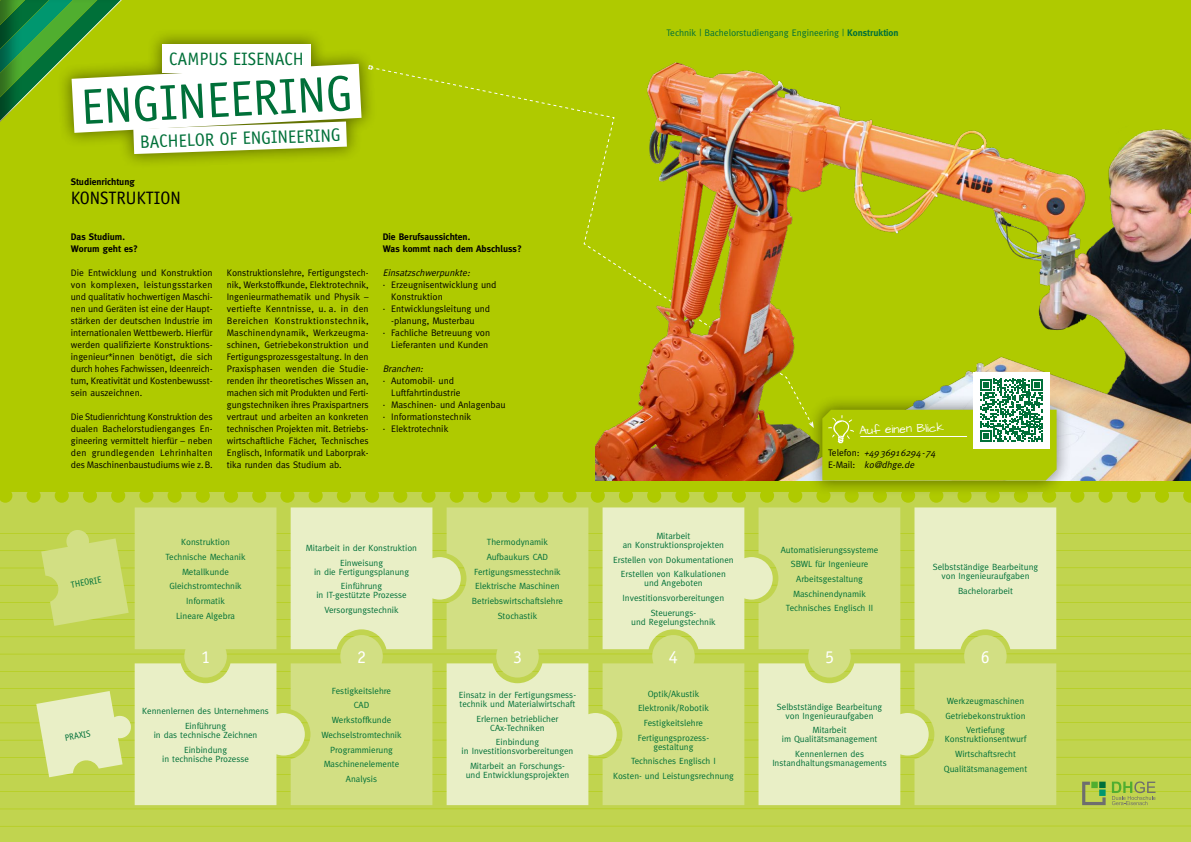
<style>
.page{position:relative;width:1191px;height:842px;background:#afca00}
.page>*{position:absolute;margin:0;border:0;box-sizing:border-box;transform-origin:0 0}
.t1{font:50px "AT Officina Sans";color:#007039}
.t2{font:18px "AT Officina Sans";color:#007039}
.t3{font:18px "AT Officina Sans";color:#000}
.t4{font:18px "AT Officina Sans";color:#fff}
.t5{font:12px "Architects Daughter";color:#fff}
.t6{font:9.5px/12px "Meta";color:#000;text-align:justify}
.t7{font:700 9.5px/12px "Meta";color:#000}
.t8{font:italic 9.5px/12px "Meta";color:#000}
.t9{font:9.5px "Meta";color:#007039}
.t10{font:9px/14.7px "Meta";color:#007039;text-align:center}
.t11{font:9px "AT Officina Sans";color:#007039}
.s1{font-weight:700}
.s2{font-style:normal}
</style>
<div class="page">
<svg style="left:0;top:492px;width:1191px;height:350px;fill:#c1d44f"></svg>
<div style="left:56px;top:28px;width:321px;height:141px;background:#000;opacity:.44"></div>
<img style="left:595px;top:62px;width:596px;height:418px">
<svg style="left:36px;top:507px;width:1020px;height:298px"></svg>
<div style="left:806px;top:394px;width:266px;height:102px;background:#000;opacity:.44"></div>
<svg style="left:1082px;top:782px;width:23px;height:23px"></svg>
<svg style="left:1111px;top:781px;width:44px;height:24px"></svg>
<div style="left:973px;top:372px;width:76px;height:77px;background:#fff"></div>
<svg style="left:822px;top:379px;width:234px;height:102px"></svg>
<svg style="left:56px;top:28px;width:305px;height:134px"></svg>
<div style="left:0;top:0;width:163px;height:161px;background:#000;opacity:.4"></div>
<h2 class="t2" style="left:169px;top:48px;width:136px">CAMPUS EISENACH</h2>
<h1 class="t1" style="left:79px;top:78px;width:274px;rotate:-3deg">ENGINEERING</h1>
<h2 class="t2" style="left:139px;top:131px;width:202px;rotate:-2deg">BACHELOR OF ENGINEERING</h2>
<p class="t7" style="left:71px;top:175px;width:65px">Studienrichtung</p>
<h2 class="t3" style="left:71px;top:187px;width:112px">KONSTRUKTION</h2>
<p class="t7" style="left:71px;top:231px;width:69px">Das Studium.<br>Worum geht es?</p>
<p class="t6" style="left:71px;top:267px;width:143px">Die Entwicklung und Konstruktion von komplexen, leistungsstarken und qualitativ hochwertigen Maschi&shy;nen und Geräten ist eine der Haupt&shy;stärken der deutschen Industrie im internationalen Wettbewerb. Hierfür werden qualifizierte Konstruktions&shy;ingenieur*innen benötigt, die sich durch hohes Fachwissen, Ideenreich&shy;tum, Kreativität und Kostenbewusst&shy;sein auszeichnen.</p>
<p class="t6" style="left:71px;top:411px;width:143px">Die Studienrichtung Konstruktion des dualen Bachelorstudienganges En&shy;gineering vermittelt hierfür – neben den grundlegenden Lehrinhalten des Maschinenbaustudiums wie z.B.</p>
<p class="t6" style="left:227px;top:267px;width:143px">Konstruktionslehre, Fertigungstech&shy;nik, Werkstoffkunde, Elektrotechnik, Ingenieurmathematik und Physik – vertiefte Kenntnisse, u. a. in den Bereichen Konstruktionstechnik, Maschinendynamik, Werkzeugma&shy;schinen, Getriebekonstruktion und Fertigungsprozessgestaltung. In den Praxisphasen wenden die Studie&shy;renden ihr theoretisches Wissen an, machen sich mit Produkten und Ferti&shy;gungstechniken ihres Praxispartners vertraut und arbeiten an konkreten technischen Projekten mit. Betriebs&shy;wirtschaftliche Fächer, Technisches Englisch, Informatik und Laborprak&shy;tika runden das Studium ab.</p>
<p class="t7" style="left:383px;top:231px;width:140px">Die Berufsaussichten.<br>Was kommt nach dem Abschluss?</p>
<p class="t8" style="left:383px;top:267px;width:91px">Einsatzschwerpunkte:</p>
<p class="t6" style="left:383px;top:279px;width:115px">· Erzeugnisentwicklung und</p>
<p class="t6" style="left:391px;top:291px;width:53px">Konstruktion</p>
<p class="t6" style="left:383px;top:303px;width:109px">· Entwicklungsleitung und</p>
<p class="t6" style="left:391px;top:315px;width:85px">-planung, Musterbau</p>
<p class="t6" style="left:383px;top:327px;width:109px">· Fachliche Betreuung von</p>
<p class="t6" style="left:391px;top:339px;width:99px">Lieferanten und Kunden</p>
<p class="t8" style="left:383px;top:363px;width:44px">Branchen:</p>
<p class="t6" style="left:383px;top:375px;width:73px">· Automobil- und</p>
<p class="t6" style="left:391px;top:387px;width:71px">Luftfahrtindustrie</p>
<p class="t6" style="left:383px;top:399px;width:124px">· Maschinen- und Anlagenbau</p>
<p class="t6" style="left:383px;top:411px;width:90px">· Informationstechnik</p>
<p class="t6" style="left:383px;top:423px;width:67px">· Elektrotechnik</p>
<p class="t11" style="left:70px;top:580px;width:32px;rotate:-10deg">THEORIE</p>
<p class="t10" style="left:165px;top:535px;width:82px">Konstruktion<br>Technische Mechanik<br>Metallkunde<br>Gleichstromtechnik<br>Informatik<br>Lineare Algebra</p>
<p class="t10" style="left:306px;top:540px;width:113px">Mitarbeit in der Konstruktion<br>Einweisung</p>
<p class="t10" style="left:314px;top:564px;width:97px">in die Fertigungsplanung<br>Einführung</p>
<p class="t10" style="left:316px;top:588px;width:92px">in IT-gestützte Prozesse<br>Versorgungstechnik</p>
<p class="t10" style="left:472px;top:535px;width:93px">Thermodynamik<br>Aufbaukurs CAD<br>Fertigungsmesstechnik<br>Elektrische Maschinen<br>Betriebswirtschaftslehre<br>Stochastik</p>
<p class="t9" style="left:666px;top:27px;width:234px">Technik | Bachelorstudiengang Engineering | <span class="s1">Konstruktion</span></p>
<h3 class="t5" style="left:859px;top:422px;width:86px;rotate:-2deg">Auf einen Blick</h3>
<p class="t10" style="left:623px;top:531px;width:103px;line-height:9px">Mitarbeit<br>an Konstruktionsprojekten</p>
<p class="t10" style="left:613px;top:552px;width:122px">Erstellen von Dokumentationen<br>Erstellen von Kalkulationen</p>
<p class="t10" style="left:622px;top:576px;width:103px">und Angeboten<br>Investitionsvorbereitungen<br>Steuerungs-</p>
<p class="t10" style="left:631px;top:614px;width:86px">und Regelungstechnik</p>
<p class="t8" style="left:828px;top:447px;width:111px"><span class="s2">Telefon:</span> +4936916294-74<br><span class="s2">E - M a i l :</span> ko@dhge.de</p>
<p class="t10" style="left:781px;top:542px;width:99px">Automatisierungssysteme<br>SBWL für Ingenieure<br>Arbeitsgestaltung<br>Maschinendynamik<br>Technisches Englisch II</p>
<p class="t10" style="left:933px;top:562px;width:107px;line-height:9px">Selbstständige Bearbeitung von Ingenieuraufgaben</p>
<p class="t10" style="left:958px;top:583px;width:56px">Bachelorarbeit</p>
<p class="t11" style="left:64px;top:732px;width:28px;rotate:-10deg">PRAXIS</p>
<h2 class="t4" style="left:201px;top:646px;width:10px">1</h2>
<h2 class="t4" style="left:357px;top:646px;width:10px">2</h2>
<h2 class="t4" style="left:513px;top:646px;width:10px">3</h2>
<h2 class="t4" style="left:669px;top:646px;width:10px">4</h2>
<h2 class="t4" style="left:825px;top:646px;width:10px">5</h2>
<h2 class="t4" style="left:981px;top:646px;width:10px">6</h2>
<p class="t10" style="left:142px;top:703px;width:128px">Kennenlernen des Unternehmens<br>Einführung</p>
<p class="t10" style="left:154px;top:727px;width:105px">in das technische Zeichnen<br>Einbindung</p>
<p class="t10" style="left:162px;top:751px;width:88px">in technische Prozesse</p>
<p class="t10" style="left:321px;top:683px;width:82px">Festigkeitslehre<br>CAD<br>Werkstoffkunde<br>Wechselstromtechnik<br>Programmierung<br>Maschinenelemente<br>Analysis</p>
<p class="t10" style="left:459px;top:690px;width:119px;line-height:9px;text-align:left">Einsatz in der Fertigungsmess&shy;technik und Materialwirtschaft</p>
<p class="t10" style="left:476px;top:714px;width:83px;line-height:9px">Erlernen betrieblicher<br>CAx-Techniken</p>
<p class="t10" style="left:461px;top:737px;width:113px;line-height:9px">Einbindung<br>in Investitionsvorbereitungen</p>
<p class="t10" style="left:466px;top:761px;width:105px;line-height:9px">Mitarbeit an Forschungs&shy;und Entwicklungsprojekten</p>
<p class="t10" style="left:638px;top:686px;width:73px">Optik/Akustik<br>Elektronik/Robotik<br>Festigkeitslehre<br>Fertigungsprozess-</p>
<p class="t10" style="left:613px;top:739px;width:122px">gestaltung<br>Technisches Englisch I<br>Kosten- und Leistungsrechnung</p>
<p class="t10" style="left:777px;top:702px;width:107px;line-height:9px">Selbstständige Bearbeitung von Ingenieuraufgaben</p>
<p class="t10" style="left:781px;top:726px;width:97px;line-height:9px">Mitarbeit<br>im Qualitätsmanagement</p>
<p class="t10" style="left:772px;top:749px;width:116px;line-height:9px">Kennenlernen des<br>Instandhaltungsmanagements</p>
<p class="t10" style="left:945px;top:693px;width:82px">Werkzeugmaschinen<br>Getriebekonstruktion<br>Vertiefung</p>
<p class="t10" style="left:944px;top:732px;width:85px">Konstruktionsentwurf<br>Wirtschaftsrecht<br>Qualitätsmanagement</p>
</div>
